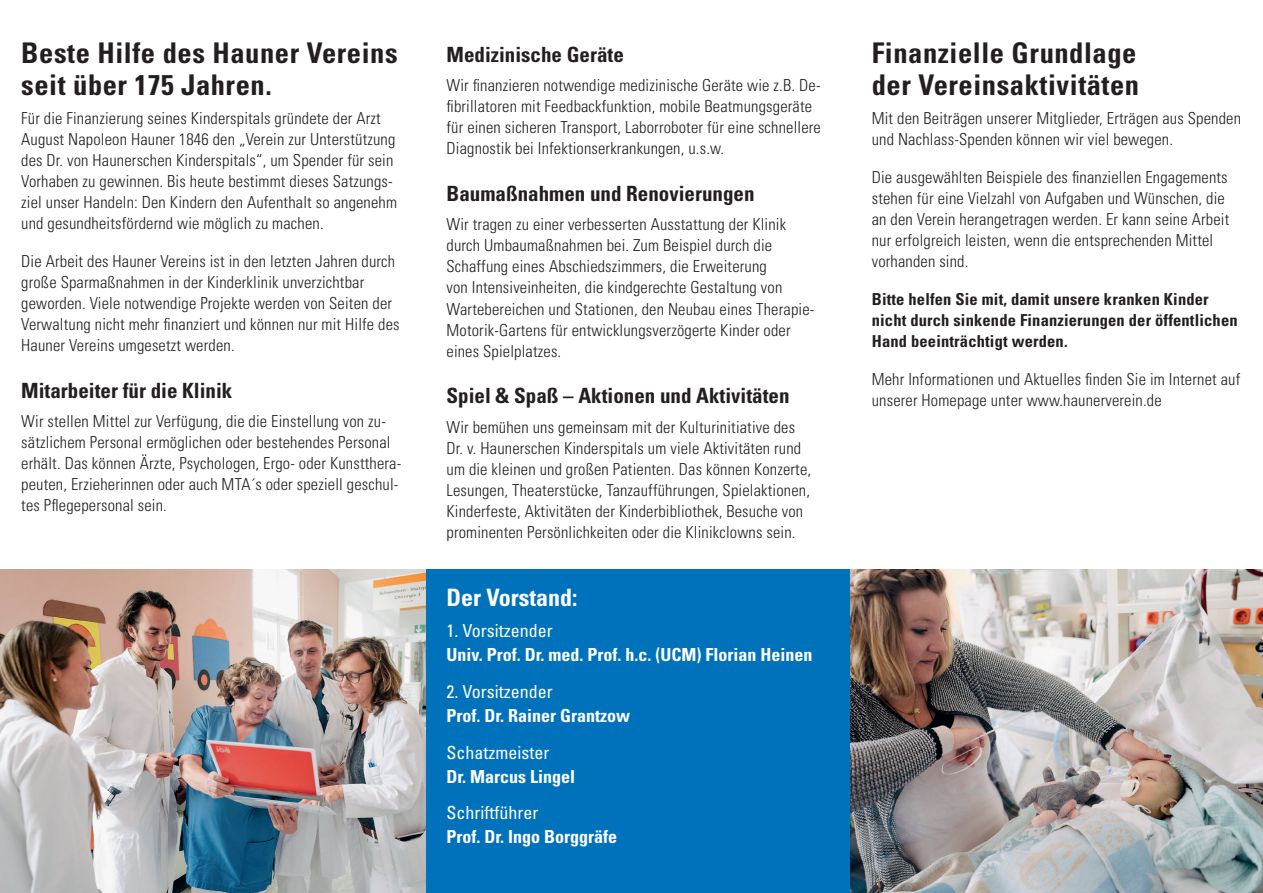
<style>
.page{position:relative;width:1263px;height:893px;background:#fff}
.page>*{position:absolute;margin:0;border:0;box-sizing:border-box;transform-origin:0 0}
.t1{font:700 condensed 28.5px/31.5px "Univers";letter-spacing:.02em;color:#231f20}
.t2{font:700 condensed 24px "Univers";color:#fff}
.t3{font:700 condensed 21px "Univers";color:#231f20}
.t4{font:700 condensed 18px "Univers";color:#fff}
.t5{font:condensed 18px "Univers";color:#fff}
.t6{font:300 condensed 16.5px/21px "Univers";letter-spacing:.01em;color:#231f20}
.t7{font:700 condensed 16.5px/21px "Univers";letter-spacing:.01em;color:#231f20}
</style>
<div class="page">
<div style="left:0;top:570px;width:1263px;height:323px;background:#0072bc"></div>
<img style="left:0;top:570px;width:425px;height:323px">
<img style="left:850px;top:570px;width:413px;height:323px">
<h1 class="t1" style="left:21px;top:37px;width:378px">Beste Hilfe des Hauner Vereins seit über 175 Jahren.</h1>
<p class="t6" style="left:21px;top:108px;width:377px">Für die Finanzierung seines Kinderspitals gründete der Arzt August Napoleon Hauner 1846 den „Verein zur Unterstützung des Dr. von Haunerschen Kinderspitals“, um Spender für sein Vorhaben zu gewinnen. Bis heute bestimmt dieses Satzungs&shy;ziel unser Handeln: Den Kindern den Aufenthalt so angenehm und gesundheitsfördernd wie möglich zu machen.</p>
<p class="t6" style="left:21px;top:251px;width:380px">Die Arbeit des Hauner Vereins ist in den letzten Jahren durch große Sparmaßnahmen in der Kinderklinik unverzichtbar geworden. Viele notwendige Projekte werden von Seiten der Verwaltung nicht mehr finanziert und können nur mit Hilfe des Hauner Vereins umgesetzt werden.</p>
<p class="t3" style="left:21px;top:377px;width:213px">Mitarbeiter für die Klinik</p>
<p class="t6" style="left:21px;top:411px;width:382px">Wir stellen Mittel zur Verfügung, die die Einstellung von zu&shy;sätzlichem Personal ermöglichen oder bestehendes Personal erhält. Das können Ärzte, Psychologen, Ergo- oder Kunstthera&shy;peuten, Erzieherinnen oder auch MTA´s oder speziell geschul&shy;tes Pflegepersonal sein.</p>
<p class="t3" style="left:446px;top:42px;width:179px">Medizinische Geräte</p>
<p class="t6" style="left:446px;top:75px;width:376px">Wir finanzieren notwendige medizinische Geräte wie z.B. De&shy;fibrillatoren mit Feedbackfunktion, mobile Beatmungsgeräte für einen sicheren Transport, Laborroboter für eine schnellere Diagnostik bei Infektionserkrankungen, u.s.w.</p>
<p class="t3" style="left:446px;top:181px;width:309px">Baumaßnahmen und Renovierungen</p>
<p class="t6" style="left:446px;top:214px;width:369px">Wir tragen zu einer verbesserten Ausstattung der Klinik durch Umbaumaßnahmen bei. Zum Beispiel durch die Schaffung eines Abschiedszimmers, die Erweiterung<br>von Intensiveinheiten, die kindgerechte Gestaltung von Wartebereichen und Stationen, den Neubau eines Therapie-Motorik-Gartens für entwicklungsverzögerte Kinder oder eines Spielplatzes.</p>
<p class="t3" style="left:446px;top:383px;width:345px">Spiel &amp; Spaß – Aktionen und Aktivitäten</p>
<p class="t6" style="left:446px;top:416px;width:366px">Wir bemühen uns gemeinsam mit der Kulturinitiative des Dr. v. Haunerschen Kinderspitals um viele Aktivitäten rund um die kleinen und großen Patienten. Das können Konzerte, Lesungen, Theaterstücke, Tanzaufführungen, Spielaktionen, Kinderfeste, Aktivitäten der Kinderbibliothek, Besuche von prominenten Persönlichkeiten oder die Klinikclowns sein.</p>
<h2 class="t2" style="left:446px;top:582px;width:133px">Der Vorstand:</h2>
<p class="t5" style="left:446px;top:619px;width:108px">1. Vorsitzender</p>
<p class="t4" style="left:446px;top:644px;width:368px">Univ. Prof. Dr. med. Prof. h.c. (UCM) Florian Heinen</p>
<p class="t5" style="left:446px;top:680px;width:108px">2. Vorsitzender</p>
<p class="t4" style="left:446px;top:704px;width:185px">Prof. Dr. Rainer Grantzow</p>
<p class="t5" style="left:446px;top:741px;width:104px">Schatzmeister</p>
<p class="t4" style="left:446px;top:765px;width:130px">Dr. Marcus Lingel</p>
<p class="t5" style="left:446px;top:802px;width:93px">Schriftführer</p>
<p class="t4" style="left:446px;top:826px;width:172px">Prof. Dr. Ingo Borggräfe</p>
<h1 class="t1" style="left:872px;top:37px;width:269px">Finanzielle Grundlage der Vereinsaktivitäten</h1>
<p class="t6" style="left:872px;top:108px;width:371px">Mit den Beiträgen unserer Mitglieder, Erträgen aus Spenden und Nachlass-Spenden können wir viel bewegen.</p>
<p class="t6" style="left:872px;top:167px;width:359px">Die ausgewählten Beispiele des finanziellen Engagements stehen für eine Vielzahl von Aufgaben und Wünschen, die an den Verein herangetragen werden. Er kann seine Arbeit nur erfolgreich leisten, wenn die entsprechenden Mittel vorhanden sind.</p>
<p class="t7" style="left:872px;top:289px;width:367px">Bitte helfen Sie mit, damit unsere kranken Kinder nicht durch sinkende Finanzierungen der öffentlichen<br>Hand beeinträchtigt werden.</p>
<p class="t6" style="left:872px;top:369px;width:370px">Mehr Informationen und Aktuelles finden Sie im Internet auf unserer Homepage unter www.haunerverein.de</p>
</div>
